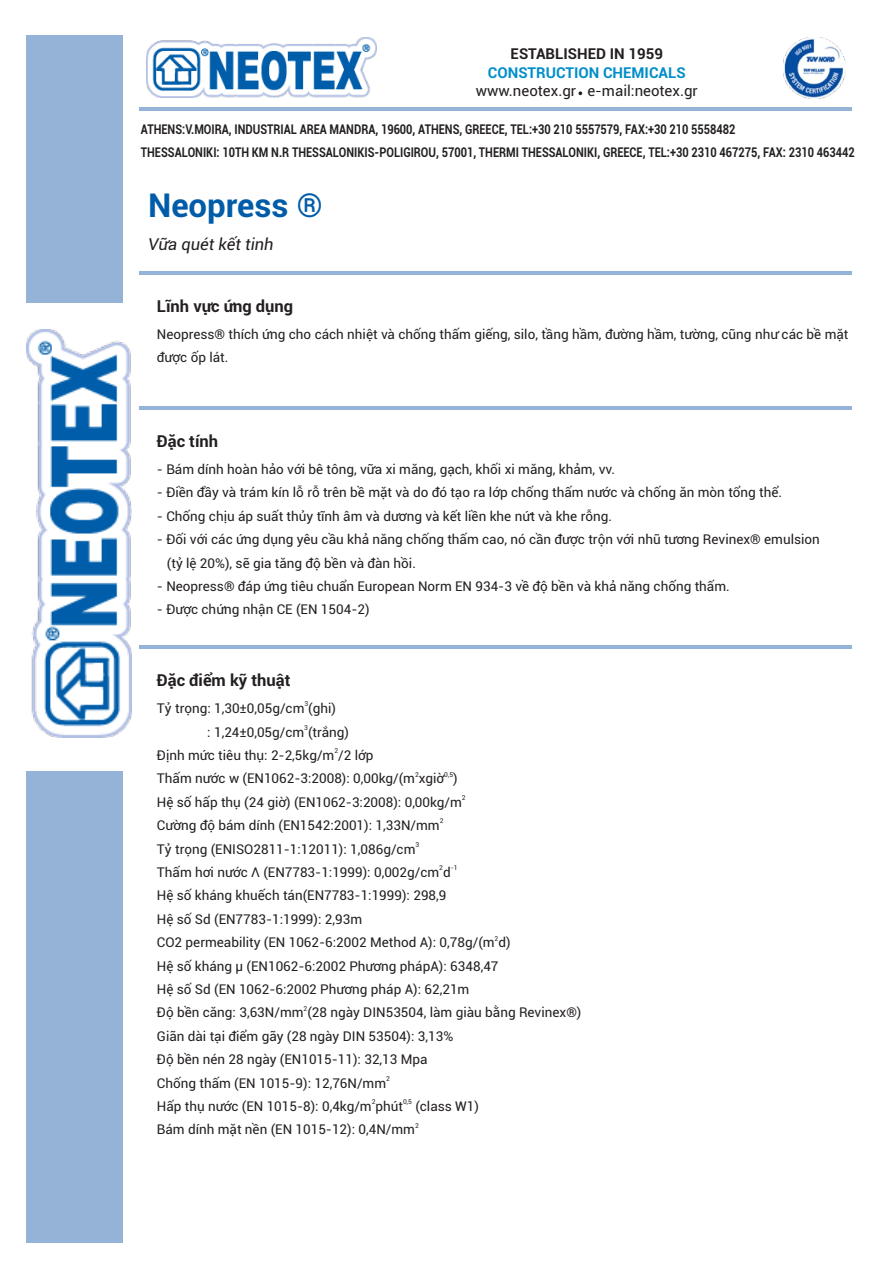
<style>
.page{position:relative;width:893px;height:1263px;background:#fff}
.page>*{position:absolute;margin:0;border:0;box-sizing:border-box;transform-origin:0 0}
.t1{font:700 33px "Roboto";color:#005ca8}
.t2{font:700 16.5px "Roboto";color:#231f20}
.t3{font:italic 16.5px "Roboto";color:#231f20}
.t4{font:15px "Roboto";color:#231f20}
.t5{font:700 15px "Roboto";color:#008ecb}
.t6{font:700 15px "Roboto";color:#231f20}
.t7{font:13.5px/23.4px "Roboto";color:#231f20}
.t8{font:700 13.5px/23.4px "Roboto";color:#231f20;scale:.82 1}
.t9{font:6.75px "Roboto";color:#231f20}
</style>
<div class="page">
<img style="left:146px;top:38px;width:231px;height:59px">
<hr style="left:139px;top:271px;width:713px;height:3px;background:#94b3d6">
<hr style="left:139px;top:108px;width:713px;height:3px;background:#94b3d6">
<div style="left:26px;top:35px;width:96px;height:267px;background:#94b3d6"></div>
<img style="left:26px;top:329px;width:105px;height:408px">
<div style="left:26px;top:771px;width:96px;height:472px;background:#94b3d6"></div>
<img style="left:783px;top:37px;width:63px;height:62px">
<svg style="left:578px;top:91px;width:4px;height:4px"></svg>
<hr style="left:139px;top:406px;width:713px;height:3px;background:#94b3d6">
<hr style="left:139px;top:646px;width:713px;height:3px;background:#94b3d6">
<p class="t6" style="left:511px;top:48px;width:154px">ESTABLISHED IN 1959</p>
<p class="t4" style="left:476px;top:85px;width:224px">www.neotex.gr e-mail:neotex.gr</p>
<p class="t5" style="left:488px;top:66px;width:199px">CONSTRUCTION CHEMICALS</p>
<p class="t8" style="left:141px;top:119px;width:872px">ATHENS:V.MOIRA, INDUSTRIAL AREA MANDRA, 19600, ATHENS, GREECE, TEL:+30 210 5557579, FAX:+30 210 5558482<br>THESSALONIKI: 10TH KM N.R THESSALONIKIS-POLIGIROU, 57001, THERMI THESSALONIKI, GREECE, TEL:+30 2310 467275, FAX: 2310 463442</p>
<h1 class="t1" style="left:148px;top:192px;width:176px">Neopress ®</h1>
<p class="t3" style="left:148px;top:237px;width:127px">Vữa quét kết tinh</p>
<p class="t2" style="left:157px;top:299px;width:138px">Lĩnh vực ứng dụng</p>
<p class="t7" style="left:157px;top:324px;width:693px">Neopress® thích ứng cho cách nhiệt và chống thấm giếng, silo, tầng hầm, đường hầm, tường, cũng như các bề mặt được ốp lát.</p>
<p class="t2" style="left:157px;top:434px;width:63px">Đặc tính</p>
<p class="t7" style="left:157px;top:459px;width:460px">- Bám dính hoàn hảo với bê tông, vữa xi măng, gạch, khối xi măng, khảm, vv.</p>
<p class="t7" style="left:157px;top:482px;width:627px">- Điền đầy và trám kín lỗ rỗ trên bề mặt và do đó tạo ra lớp chống thấm nước và chống ăn mòn tổng thể.</p>
<p class="t7" style="left:157px;top:506px;width:457px">- Chống chịu áp suất thủy tĩnh âm và dương và kết liền khe nứt và khe rỗng.</p>
<p class="t7" style="left:167px;top:529px;width:654px;text-indent:-10px">- Đối với các ứng dụng yêu cầu khả năng chống thấm cao, nó cần được trộn với nhũ tương Revinex® emulsion (tỷ lệ 20%), sẽ gia tăng độ bền và đàn hồi.</p>
<p class="t7" style="left:157px;top:576px;width:574px">- Neopress® đáp ứng tiêu chuẩn European Norm EN 934-3 về độ bền và khả năng chống thấm.</p>
<p class="t7" style="left:157px;top:599px;width:214px">- Được chứng nhận CE (EN 1504-2)</p>
<p class="t2" style="left:157px;top:674px;width:135px">Đặc điểm kỹ thuật</p>
<p class="t9" style="left:304px;top:701px;width:5px">3</p>
<p class="t7" style="left:157px;top:698px;width:181px">Tỷ trọng: 1,30±0,05g/cm (ghi)</p>
<p class="t9" style="left:304px;top:725px;width:5px">3</p>
<p class="t7" style="left:207px;top:721px;width:143px">: 1,24±0,05g/cm (trắng)</p>
<p class="t9" style="left:334px;top:748px;width:5px">2</p>
<p class="t7" style="left:157px;top:745px;width:218px">Định mức tiêu thụ: 2-2,5kg/m /2 lớp</p>
<p class="t9" style="left:415px;top:772px;width:5px">2</p>
<p class="t9" style="left:444px;top:772px;width:10px">0,5</p>
<p class="t7" style="left:157px;top:768px;width:302px">Thấm nước w (EN1062-3:2008): 0,00kg/(m xgiờ )</p>
<p class="t9" style="left:462px;top:795px;width:5px">2</p>
<p class="t7" style="left:157px;top:792px;width:307px">Hệ số hấp thụ (24 giờ) (EN1062-3:2008): 0,00kg/m</p>
<p class="t9" style="left:440px;top:818px;width:5px">2</p>
<p class="t7" style="left:157px;top:815px;width:284px">Cường độ bám dính (EN1542:2001): 1,33N/mm</p>
<p class="t9" style="left:415px;top:842px;width:5px">3</p>
<p class="t7" style="left:157px;top:838px;width:260px">Tỷ trọng (ENISO2811-1:12011): 1,086g/cm</p>
<p class="t9" style="left:439px;top:865px;width:20px">2 -1</p>
<p class="t7" style="left:157px;top:862px;width:295px">Thấm hơi nước Λ (EN7783-1:1999): 0,002g/cm d<br>Hệ số kháng khuếch tán(EN7783-1:1999): 298,9<br>Hệ số Sd (EN7783-1:1999): 2,93m</p>
<p class="t9" style="left:495px;top:935px;width:5px">2</p>
<p class="t7" style="left:157px;top:932px;width:355px">CO2 permeability (EN 1062-6:2002 Method A): 0,78g/(m d)<br>Hệ số kháng μ (EN1062-6:2002 Phương phápA): 6348,47<br>Hệ số Sd (EN 1062-6:2002 Phương pháp A): 62,21m</p>
<p class="t9" style="left:304px;top:1006px;width:5px">2</p>
<p class="t7" style="left:157px;top:1002px;width:426px">Độ bền căng: 3,63Ν/mm (28 ngày DIN53504, làm giàu bằng Revinex®)<br>Giãn dài tại điểm gãy (28 ngày DIN 53504): 3,13%<br>Độ bền nén 28 ngày (ΕΝ1015-11): 32,13 Mpa</p>
<p class="t9" style="left:386px;top:1076px;width:5px">2</p>
<p class="t7" style="left:157px;top:1072px;width:231px">Chống thấm (EN 1015-9): 12,76N/mm</p>
<p class="t9" style="left:372px;top:1099px;width:5px">2</p>
<p class="t9" style="left:403px;top:1099px;width:10px">0,5</p>
<p class="t7" style="left:157px;top:1096px;width:324px">Hấp thụ nước (EN 1015-8): 0,4kg/m phút (class W1)</p>
<p class="t9" style="left:415px;top:1123px;width:5px">2</p>
<p class="t7" style="left:157px;top:1119px;width:260px">Bám dính mặt nền (EN 1015-12): 0,4N/mm</p>
</div>
